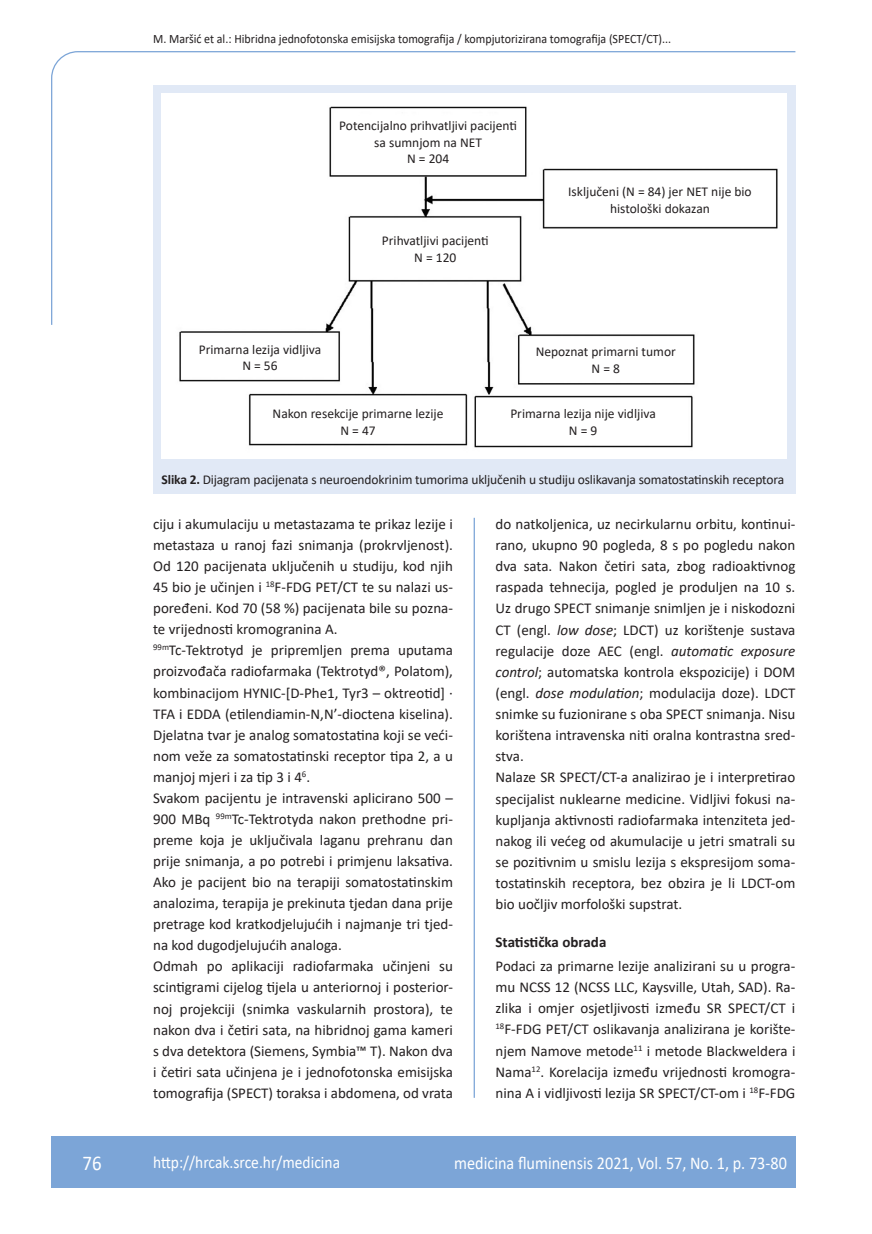
<style>
.page{position:relative;width:872px;height:1234px;background:#fff}
.page>*{position:absolute;margin:0;border:0;box-sizing:border-box;transform-origin:0 0}
.t1{font:21px "Calibri";color:#fff;scale:.9 1}
.t2{font:18px "Calibri";color:#fff;scale:.9 1}
.t3{font:17.25px "Calibri";color:#fff;scale:.9 1}
.osnovni_tekst{font:15px/21px "Calibri";color:#231f20;text-align:justify}
.podnaslov{font:700 15px "Calibri";color:#231f20}
.potpis_slika{font:13.5px/16.5px "Calibri";color:#231f20;text-align:center}
.glava{font:12.75px "Calibri";color:#231f20;scale:.94 1}
.s1{font-weight:700}
.s2{font-style:italic}
</style>
<div class="page">
<svg style="left:51px;top:51px;width:745px;height:275px"></svg>
<hr style="left:473px;top:517px;width:2px;height:580px;background:#7ca5d7">
<div style="left:51px;top:1135px;width:744px;height:51px;background:#7ca5d7"></div>
<div style="left:153px;top:85px;width:642px;height:408px;background:#e1e9f6"></div>
<div style="left:162px;top:94px;width:624px;height:364px;background:#fff"></div>
<p class="glava" style="left:153px;top:29px;width:553px">M. Maršić et al.: Hibridna jednofotonska emisijska tomografija / kompjutorizirana tomografija (SPECT/CT)...</p>
<p class="potpis_slika" style="left:339px;top:117px;width:179px">Potencijalno prihvatljivi pacijenti sa sumnjom na NET<br>N = 204</p>
<p class="potpis_slika" style="left:382px;top:232px;width:108px">Prihvatljivi pacijenti<br>N = 120</p>
<p class="potpis_slika" style="left:568px;top:183px;width:185px">Isključeni (N = 84) jer NET nije bio histološki dokazan</p>
<p class="potpis_slika" style="left:199px;top:340px;width:124px">Primarna lezija vidljiva<br>N = 56</p>
<p class="potpis_slika" style="left:273px;top:405px;width:172px">Nakon resekcije primarne lezije<br>N = 47</p>
<p class="potpis_slika" style="left:535px;top:343px;width:142px">Nepoznat primarni tumor<br>N = 8</p>
<p class="potpis_slika" style="left:510px;top:405px;width:147px">Primarna lezija nije vidljiva<br>N = 9</p>
<p class="potpis_slika" style="left:162px;top:470px;width:624px"><span class="s1">Slika 2.</span> Dijagram pacijenata s neuroendokrinim tumorima uključenih u studiju oslikavanja somatostatinskih receptora</p>
<p class="osnovni_tekst" style="left:153px;top:513px;width:301px">ciju i akumulaciju u metastazama te prikaz lezije i metastaza u ranoj fazi snimanja (prokrvljenost).<br>Od 120 pacijenata uključenih u studiju, kod njih 45 bio je učinjen i <sup>18</sup>F-FDG PET/CT te su nalazi us&shy;poređeni. Kod 70 (58 %) pacijenata bile su pozna&shy;te vrijednosti kromogranina A.</p>
<p class="osnovni_tekst" style="left:153px;top:639px;width:301px"><sup>99m</sup>Tc-Tektrotyd je pripremljen prema uputama proizvođača radiofarmaka (Tektrotyd®, Polatom), kombinacijom HYNIC-[D-Phe1, Tyr3 – oktreotid] · TFA i EDDA (etilendiamin-N,N’-dioctena kiselina).<br>Djelatna tvar je analog somatostatina koji se veći&shy;nom veže za somatostatinski receptor tipa 2, a u manjoj mjeri i za tip 3 i 4<sup>6</sup>.</p>
<p class="osnovni_tekst" style="left:153px;top:786px;width:301px">Svakom pacijentu je intravenski aplicirano 500 – 900 MBq <sup>99m</sup>Tc-Tektrotyda nakon prethodne pri&shy;preme koja je uključivala laganu prehranu dan prije snimanja, a po potrebi i primjenu laksativa.<br>Ako je pacijent bio na terapiji somatostatinskim analozima, terapija je prekinuta tjedan dana prije pretrage kod kratkodjelujućih i najmanje tri tjed&shy;na kod dugodjelujućih analoga.</p>
<p class="osnovni_tekst" style="left:153px;top:955px;width:301px">Odmah po aplikaciji radiofarmaka učinjeni su scintigrami cijelog tijela u anteriornoj i posterior&shy;noj projekciji (snimka vaskularnih prostora), te nakon dva i četiri sata, na hibridnoj gama kameri s dva detektora (Siemens, Symbia™ T). Nakon dva i četiri sata učinjena je i jednofotonska emisijska tomografija (SPECT) toraksa i abdomena, od vrata</p>
<p class="osnovni_tekst" style="left:495px;top:513px;width:301px">do natkoljenica, uz necirkularnu orbitu, kontinui&shy;rano, ukupno 90 pogleda, 8 s po pogledu nakon dva sata. Nakon četiri sata, zbog radioaktivnog raspada tehnecija, pogled je produljen na 10 s.<br>Uz drugo SPECT snimanje snimljen je i niskodozni CT (engl. <span class="s2">low dose</span>; LDCT) uz korištenje sustava regulacije doze AEC (engl. <span class="s2">automatic exposure control</span>; automatska kontrola ekspozicije) i DOM (engl. <span class="s2">dose modulation</span>; modulacija doze). LDCT snimke su fuzionirane s oba SPECT snimanja. Nisu korištena intravenska niti oralna kontrastna sred&shy;stva.</p>
<p class="osnovni_tekst" style="left:495px;top:766px;width:301px">Nalaze SR SPECT/CT-a analizirao je i interpretirao specijalist nuklearne medicine. Vidljivi fokusi na&shy;kupljanja aktivnosti radiofarmaka intenziteta jed&shy;nakog ili većeg od akumulacije u jetri smatrali su se pozitivnim u smislu lezija s ekspresijom soma&shy;tostatinskih receptora, bez obzira je li LDCT-om bio uočljiv morfološki supstrat.</p>
<p class="podnaslov" style="left:495px;top:931px;width:112px">Statistička obrada</p>
<p class="osnovni_tekst" style="left:495px;top:954px;width:301px">Podaci za primarne lezije analizirani su u progra&shy;mu NCSS 12 (NCSS LLC, Kaysville, Utah, SAD). Ra&shy;zlika i omjer osjetljivosti između SR SPECT/CT i <sup>18</sup>F-FDG PET/CT oslikavanja analizirana je korište&shy;njem Namove metode<sup>11</sup> i metode Blackweldera i Nama<sup>12</sup>. Korelacija između vrijednosti kromogra&shy;nina A i vidljivosti lezija SR SPECT/CT-om i <sup>18</sup>F-FDG</p>
<p class="t1" style="left:82px;top:1147px;width:23px">76</p>
<p class="t3" style="left:153px;top:1149px;width:209px">http://hrcak.srce.hr/medicina</p>
<p class="t2" style="left:454px;top:1149px;width:371px">medicina fluminensis 2021, Vol. 57, No. 1, p. 73-80</p>
</div>
